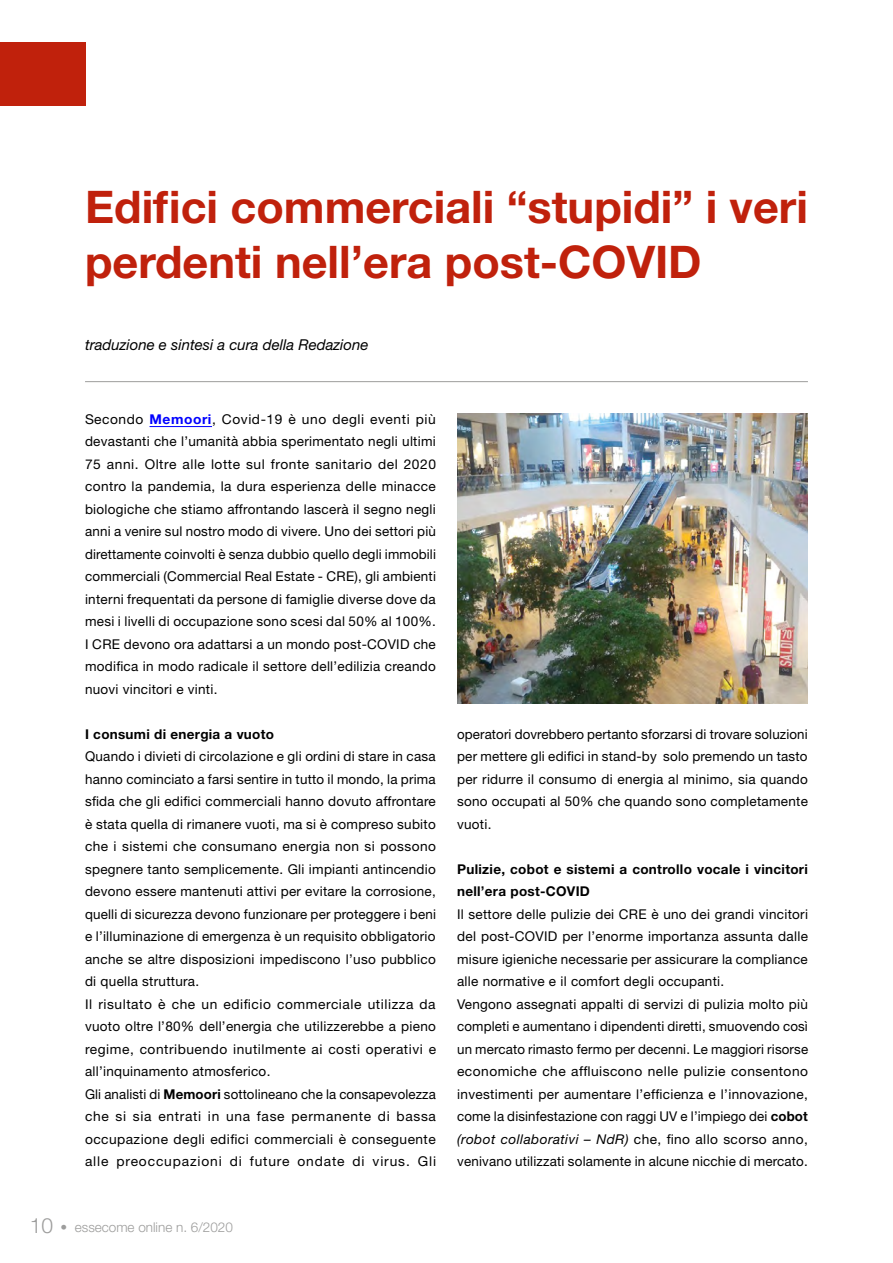
<style>
.page{position:relative;width:893px;height:1263px;background:#fff}
.page>*{position:absolute;margin:0;border:0;box-sizing:border-box;transform-origin:0 0}
.t1{font:700 45px/54px "Helvetica Neue LT Std";color:#c0210c}
.t2{font:italic 15px "Helvetica Neue LT Std";color:#000}
.t3{font:13.5px/22.5px "Helvetica Neue LT Std";letter-spacing:.02em;color:#000;text-align:justify}
.t4{font:700 13.5px/22.5px "Helvetica Neue LT Std";letter-spacing:.02em;color:#000}
.t5{font:300 13.5px "Helvetica Neue LT Std";color:#9d9d9c}
.s1{font-weight:700;color:#00f}
.s2{font-weight:700}
.s3{font-size:21px}
.s4{font-style:italic}
</style>
<div class="page">
<div style="left:0;top:43px;width:85px;height:63px;background:#c0210c"></div>
<hr style="left:150px;top:426px;width:62px;height:1px;background:#00f">
<hr style="left:85px;top:381px;width:723px;height:1px;background:#9d9d9c">
<img style="left:457px;top:414px;width:351px;height:289px">
<h1 class="t1" style="left:85px;top:179px;width:724px">Edifici commerciali “stupidi” i veri perdenti nell’era post-COVID</h1>
<p class="t2" style="left:85px;top:335px;width:285px">traduzione e sintesi a cura della Redazione</p>
<p class="t3" style="left:85px;top:407px;width:352px">Secondo <span class="s1">Memoori</span>, Covid-19 è uno degli eventi più devastanti che l’umanità abbia sperimentato negli ultimi 75 anni. Oltre alle lotte sul fronte sanitario del 2020 contro la pandemia, la dura esperienza delle minacce biologiche che stiamo affrontando lascerà il segno negli anni a venire sul nostro modo di vivere. Uno dei settori più direttamente coinvolti è senza dubbio quello degli immobili commerciali (Commercial Real Estate - CRE), gli ambienti interni frequentati da persone di famiglie diverse dove da mesi i livelli di occupazione sono scesi dal 50% al 100%.<br>I CRE devono ora adattarsi a un mondo post-COVID che modifica in modo radicale il settore dell’edilizia creando nuovi vincitori e vinti.</p>
<p class="t4" style="left:85px;top:722px;width:191px">I consumi di energia a vuoto</p>
<p class="t3" style="left:85px;top:745px;width:353px;text-align:left">Quando i divieti di circolazione e gli ordini di stare in casa hanno cominciato a farsi sentire in tutto il mondo, la prima sfida che gli edifici commerciali hanno dovuto affrontare è stata quella di rimanere vuoti, ma si è compreso subito che i sistemi che consumano energia non si possono spegnere tanto semplicemente. Gli impianti antincendio devono essere mantenuti attivi per evitare la corrosione, quelli di sicurezza devono funzionare per proteggere i beni e l’illuminazione di emergenza è un requisito obbligatorio anche se altre disposizioni impediscono l’uso pubblico di quella struttura.<br>Il risultato è che un edificio commerciale utilizza da vuoto oltre l’80% dell’energia che utilizzerebbe a pieno regime, contribuendo inutilmente ai costi operativi e all’inquinamento atmosferico.<br>Gli analisti di <span class="s2">Memoori</span> sottolineano che la consapevolezza che si sia entrati in una fase permanente di bassa occupazione degli edifici commerciali è conseguente alle preoccupazioni di future ondate di virus. Gli</p>
<p class="t5" style="left:30px;top:1219px;width:205px"><span class="s3">10</span> • essecome online n. 6/2020</p>
<p class="t3" style="left:457px;top:722px;width:352px">operatori dovrebbero pertanto sforzarsi di trovare soluzioni per mettere gli edifici in stand-by solo premendo un tasto per ridurre il consumo di energia al minimo, sia quando sono occupati al 50% che quando sono completamente vuoti.</p>
<p class="t4" style="left:457px;top:857px;width:352px">Pulizie, cobot e sistemi a controllo vocale i vincitori nell’era post-COVID</p>
<p class="t3" style="left:457px;top:902px;width:352px;text-align:left">Il settore delle pulizie dei CRE è uno dei grandi vincitori del post-COVID per l’enorme importanza assunta dalle misure igieniche necessarie per assicurare la compliance alle normative e il comfort degli occupanti.<br>Vengono assegnati appalti di servizi di pulizia molto più completi e aumentano i dipendenti diretti, smuovendo così un mercato rimasto fermo per decenni. Le maggiori risorse economiche che affluiscono nelle pulizie consentono investimenti per aumentare l’efficienza e l’innovazione, come la disinfestazione con raggi UV e l’impiego dei <span class="s2">cobot </span><span class="s4">(robot collaborativi – NdR)</span> che, fino allo scorso anno, venivano utilizzati solamente in alcune nicchie di mercato.</p>
</div>
